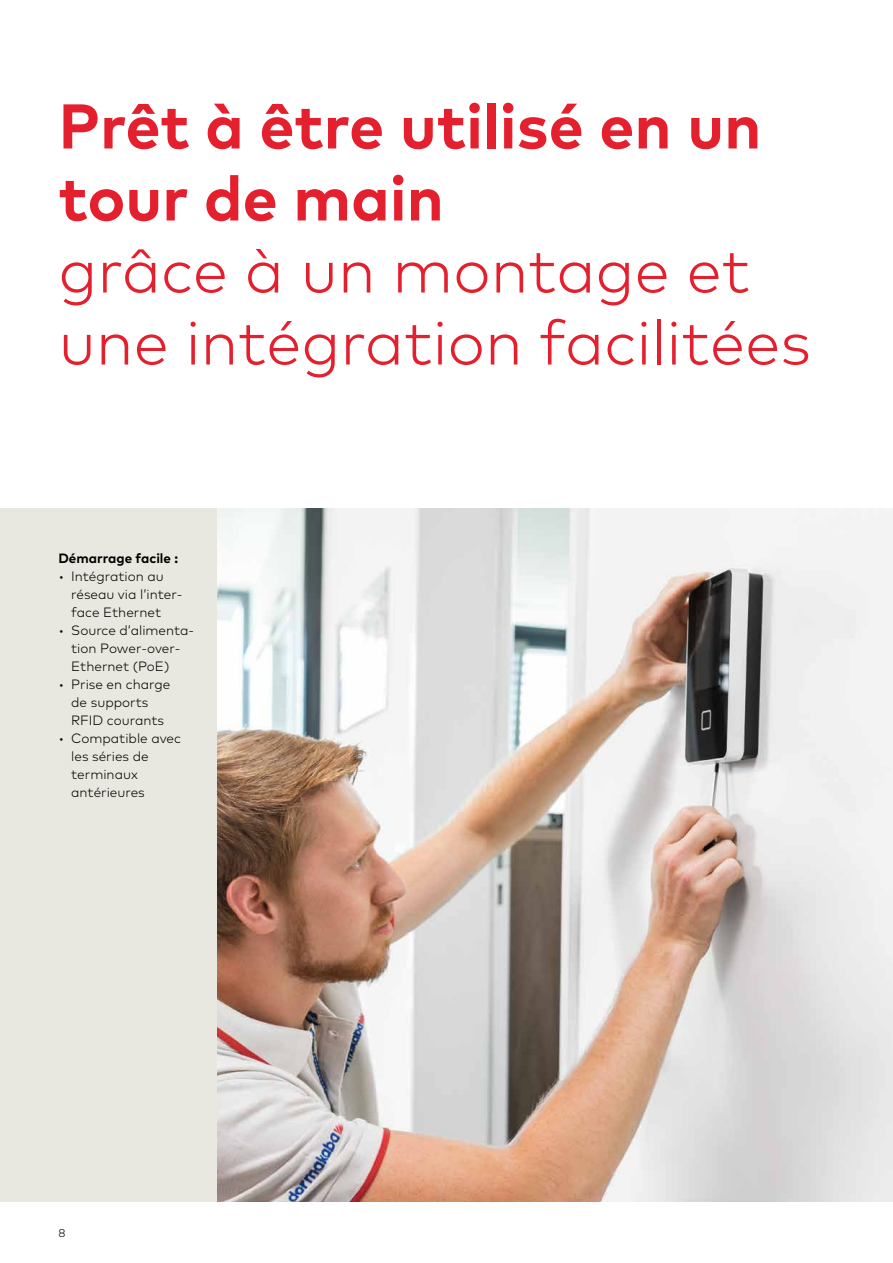
<style>
.page{position:relative;width:893px;height:1263px;background:#fff}
.page>*{position:absolute;margin:0;border:0;box-sizing:border-box;transform-origin:0 0}
.t1{font:300 63px/72px "Mark Pro";color:#e5202e}
.t2{font:700 63px/72px "Mark Pro";color:#e5202e}
.t3{font:300 13.5px/18px "Mark Pro";color:#000}
.t4{font:700 13.5px "Mark Pro";color:#000}
.t5{font:300 11.25px "Mark Pro";color:#000}
</style>
<div class="page">
<div style="left:0;top:508px;width:298px;height:694px;background:#e9e8e0"></div>
<img style="left:218px;top:508px;width:675px;height:693px">
<h1 class="t2" style="left:58px;top:85px;width:704px">Prêt à être utilisé en un tour de main</h1>
<h1 class="t1" style="left:58px;top:229px;width:754px">grâce à un montage et une intégration facilitées</h1>
<p class="t4" style="left:58px;top:547px;width:121px">Démarrage facile :</p>
<p class="t3" style="left:71px;top:566px;width:113px;text-indent:-13px">• Intégration au réseau via l’inter&shy;face Ethernet</p>
<p class="t3" style="left:71px;top:620px;width:125px;text-indent:-13px">• Source d’alimenta&shy;tion Power-over-<br>Ethernet (PoE)</p>
<p class="t3" style="left:71px;top:674px;width:101px;text-indent:-13px">• Prise en charge de supports<br>RFID courants</p>
<p class="t3" style="left:71px;top:728px;width:111px;text-indent:-13px">• Compatible avec les séries de terminaux antérieures</p>
<p class="t5" style="left:58px;top:1224px;width:9px">8</p>
</div>
